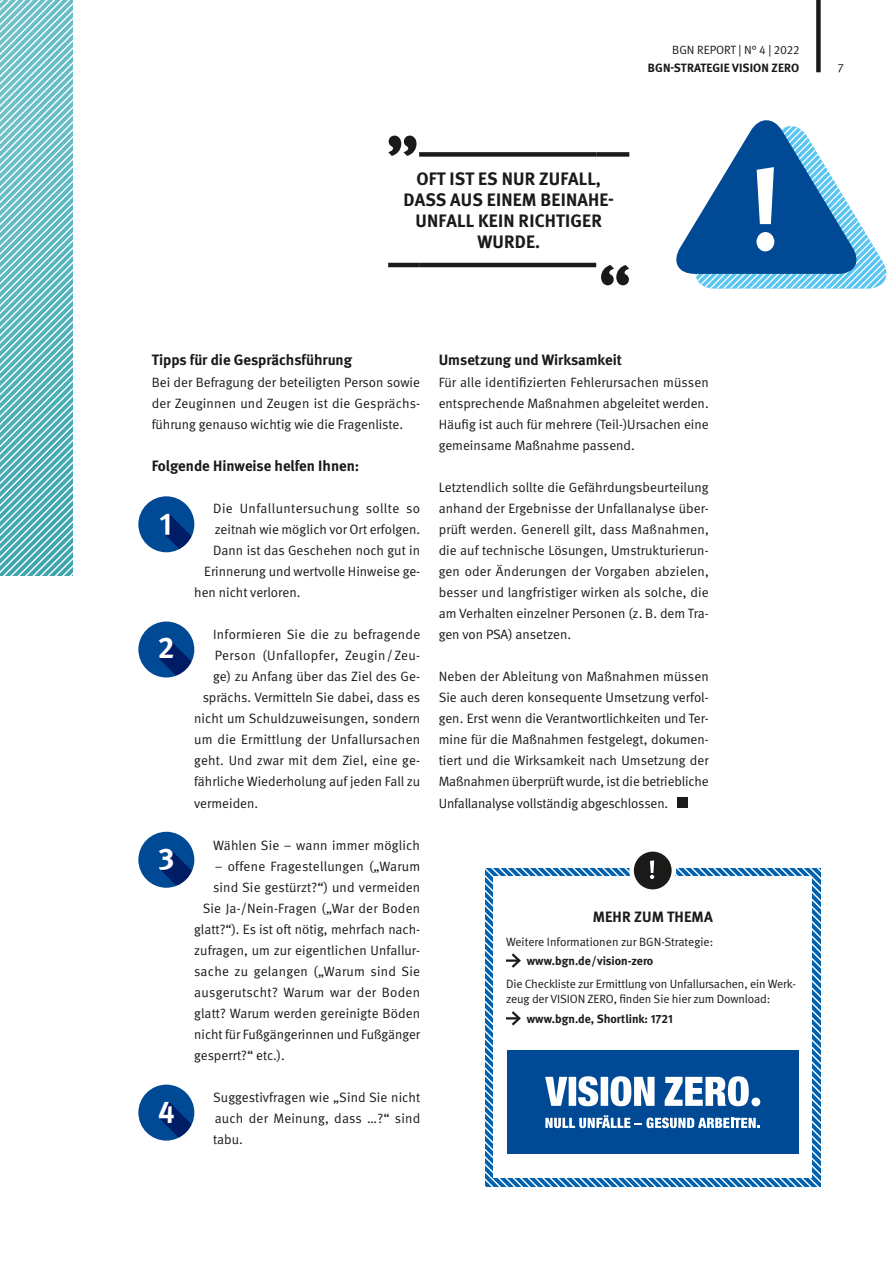
<style>
.page{position:relative;width:893px;height:1263px;background:#fff}
.page>*{position:absolute;margin:0;border:0;box-sizing:border-box;transform-origin:0 0}
.t1{font:700 30px "DGUV Meta";color:#fff}
.t2{font:700 18px/21px "DGUV Meta";letter-spacing:.01em;color:#1a1a18;text-align:center}
.t3{font:700 15px "DGUV Meta";color:#1a1a18}
.t4{font:13.5px/21px "DGUV Meta";color:#1a1a18;text-align:justify}
.t5{font:13.5px "DGUV Meta";letter-spacing:.02em;color:#1a1a18}
.t6{font:13.5px "DGUV Meta";letter-spacing:.03em;color:#1a1a18}
.t7{font:12px/19.2px "DGUV Meta";letter-spacing:-.01em;color:#1a1a18}
.t8{font:700 12px/18px "DGUV Meta";color:#1a1a18;text-align:right}
.s1{font-weight:400}
.s2{font-weight:700}
</style>
<div class="page">
<div style="left:419px;top:152px;width:177px;height:5px;background:#1a1a18"></div>
<div style="left:596px;top:152px;width:33px;height:5px;background:#1a1a18"></div>
<hr style="left:388px;top:263px;width:31px;height:4px;background:#1a1a18">
<hr style="left:419px;top:263px;width:177px;height:4px;background:#1a1a18">
<svg style="left:388px;top:136px;width:28px;height:20px"></svg>
<svg style="left:601px;top:265px;width:28px;height:20px"></svg>
<svg style="left:0;top:0;width:72px;height:576px"></svg>
<div style="left:137px;top:830px;width:59px;height:59px;background:#004994;border-radius:50%"></div>
<svg style="left:160px;top:850px;width:33px;height:36px"></svg>
<div style="left:135px;top:828px;width:63px;height:63px;border:4px solid #fff;border-radius:50%"></div>
<svg style="left:632px;top:849px;width:42px;height:43px"></svg>
<div style="left:629px;top:847px;width:47px;height:47px;border:4px solid #fff;border-radius:50%"></div>
<div style="left:137px;top:494px;width:59px;height:60px;background:#004994;border-radius:50%"></div>
<div style="left:135px;top:493px;width:63px;height:63px;border:4px solid #fff;border-radius:50%"></div>
<svg style="left:160px;top:514px;width:36px;height:40px"></svg>
<div style="left:137px;top:620px;width:59px;height:59px;background:#004994;border-radius:50%"></div>
<svg style="left:159px;top:639px;width:34px;height:37px"></svg>
<div style="left:135px;top:618px;width:63px;height:63px;border:4px solid #fff;border-radius:50%"></div>
<div style="left:137px;top:1083px;width:59px;height:59px;background:#004994;border-radius:50%"></div>
<svg style="left:159px;top:1102px;width:34px;height:37px"></svg>
<div style="left:135px;top:1081px;width:63px;height:63px;border:4px solid #fff;border-radius:50%"></div>
<svg style="left:485px;top:860px;width:336px;height:326px"></svg>
<div style="left:677px;top:797px;width:11px;height:10px;background:#1a1a18"></div>
<div style="left:816px;top:0;width:5px;height:72px;background:#1a1a18"></div>
<svg style="left:676px;top:120px;width:211px;height:169px"></svg>
<p class="t8" style="left:648px;top:41px;width:153px"><span class="s1">BGN REPORT | N° 4 | 2022<br></span>BGN-STRATEGIE VISION ZERO</p>
<p class="t7" style="left:838px;top:59px;width:8px">7</p>
<p class="t2" style="left:404px;top:169px;width:212px">OFT IST ES NUR ZUFALL,<br>DASS AUS EINEM BEINAHE-<br>UNFALL KEIN RICHTIGER<br>WURDE.</p>
<p class="t3" style="left:152px;top:351px;width:202px">Tipps für die Gesprächsführung</p>
<p class="t4" style="left:152px;top:372px;width:270px">Bei der Befragung der beteiligten Person sowie der Zeuginnen und Zeugen ist die Gesprächs&shy;führung genauso wichtig wie die Fragenliste.</p>
<p class="t3" style="left:152px;top:457px;width:209px">Folgende Hinweise helfen Ihnen:</p>
<p class="t6" style="left:213px;top:500px;width:209px">Die Unfalluntersuchung sollte so</p>
<p class="t4" style="left:215px;top:519px;width:207px">zeitnah wie möglich vor Ort erfolgen.</p>
<p class="t4" style="left:213px;top:540px;width:208px">Dann ist das Geschehen noch gut in</p>
<p class="t4" style="left:204px;top:561px;width:217px">Erinnerung und wertvolle Hinweise ge-</p>
<p class="t4" style="left:194px;top:582px;width:108px">hen nicht verloren.</p>
<p class="t5" style="left:213px;top:627px;width:209px">Informieren Sie die zu befragende</p>
<p class="t6" style="left:215px;top:648px;width:207px">Person (Unfallopfer, Zeugin / Zeu-</p>
<p class="t4" style="left:213px;top:666px;width:208px">ge) zu Anfang über das Ziel des Ge-</p>
<p class="t4" style="left:203px;top:687px;width:219px">sprächs. Vermitteln Sie dabei, dass es</p>
<p class="t4" style="left:194px;top:708px;width:227px">nicht um Schuldzuweisungen, sondern</p>
<p class="t4" style="left:194px;top:729px;width:227px">um die Ermittlung der Unfallursachen</p>
<p class="t4" style="left:194px;top:750px;width:227px">geht. Und zwar mit dem Ziel, eine ge-</p>
<p class="t4" style="left:194px;top:772px;width:227px">fährliche Wiederholung auf jeden Fall zu</p>
<p class="t4" style="left:194px;top:793px;width:66px">vermeiden.</p>
<p class="t4" style="left:213px;top:835px;width:208px">Wählen Sie – wann immer möglich</p>
<p class="t4" style="left:215px;top:856px;width:207px">– offene Fragestellungen („Warum</p>
<p class="t4" style="left:213px;top:877px;width:209px">sind Sie gestürzt?“) und vermeiden</p>
<p class="t4" style="left:203px;top:898px;width:219px">Sie Ja-/Nein-Fragen („War der Boden</p>
<p class="t4" style="left:194px;top:919px;width:228px">glatt?“). Es ist oft nötig, mehrfach nach-</p>
<p class="t4" style="left:194px;top:940px;width:227px">zufragen, um zur eigentlichen Unfallur-</p>
<p class="t5" style="left:194px;top:963px;width:227px">sache zu gelangen („Warum sind Sie</p>
<p class="t5" style="left:194px;top:984px;width:228px">ausgerutscht? Warum war der Boden</p>
<p class="t4" style="left:194px;top:1003px;width:227px">glatt? Warum werden gereinigte Böden</p>
<p class="t4" style="left:194px;top:1024px;width:227px">nicht für Fußgängerinnen und Fußgänger</p>
<p class="t4" style="left:194px;top:1045px;width:92px">gesperrt?“ etc.).</p>
<p class="t4" style="left:213px;top:1087px;width:209px">Suggestivfragen wie „Sind Sie nicht auch der Meinung, dass …?“ sind tabu.</p>
<p class="t1" style="left:158px;top:630px;width:18px">2</p>
<p class="t1" style="left:159px;top:840px;width:17px">3</p>
<p class="t1" style="left:158px;top:1093px;width:18px">4</p>
<p class="t3" style="left:439px;top:351px;width:185px">Umsetzung und Wirksamkeit</p>
<p class="t4" style="left:439px;top:372px;width:272px">Für alle identifizierten Fehlerursachen müssen entsprechende Maßnahmen abgeleitet werden.<br>Häufig ist auch für mehrere (Teil-)Ursachen eine gemeinsame Maßnahme passend.</p>
<p class="t4" style="left:439px;top:477px;width:272px">Letztendlich sollte die Gefährdungsbeurteilung anhand der Ergebnisse der Unfallanalyse über&shy;prüft werden. Generell gilt, dass Maßnahmen, die auf technische Lösungen, Umstrukturierun&shy;gen oder Änderungen der Vorgaben abzielen, besser und langfristiger wirken als solche, die am Verhalten einzelner Personen (z. B. dem Tra&shy;gen von PSA) ansetzen.</p>
<p class="t4" style="left:439px;top:666px;width:272px">Neben der Ableitung von Maßnahmen müssen Sie auch deren konsequente Umsetzung verfol&shy;gen. Erst wenn die Verantwortlichkeiten und Ter&shy;mine für die Maßnahmen festgelegt, dokumen&shy;tiert und die Wirksamkeit nach Umsetzung der Maßnahmen überprüft wurde, ist die betriebliche Unfallanalyse vollständig abgeschlossen.</p>
<p class="t3" style="left:593px;top:908px;width:122px">MEHR ZUM THEMA</p>
<p class="t7" style="left:527px;top:932px;width:188px;text-indent:-21px">Weitere Informationen zur BGN-Strategie: <span class="s2">www.bgn.de / vision-zero</span></p>
<p class="t7" style="left:506px;top:977px;width:291px;line-height:15px">Die Checkliste zur Ermittlung von Unfallursachen, ein Werk&shy;zeug der VISION ZERO, finden Sie hier zum Download:</p>
<p class="t8" style="left:527px;top:1010px;width:148px">www.bgn.de, Shortlink: 1721</p>
</div>
